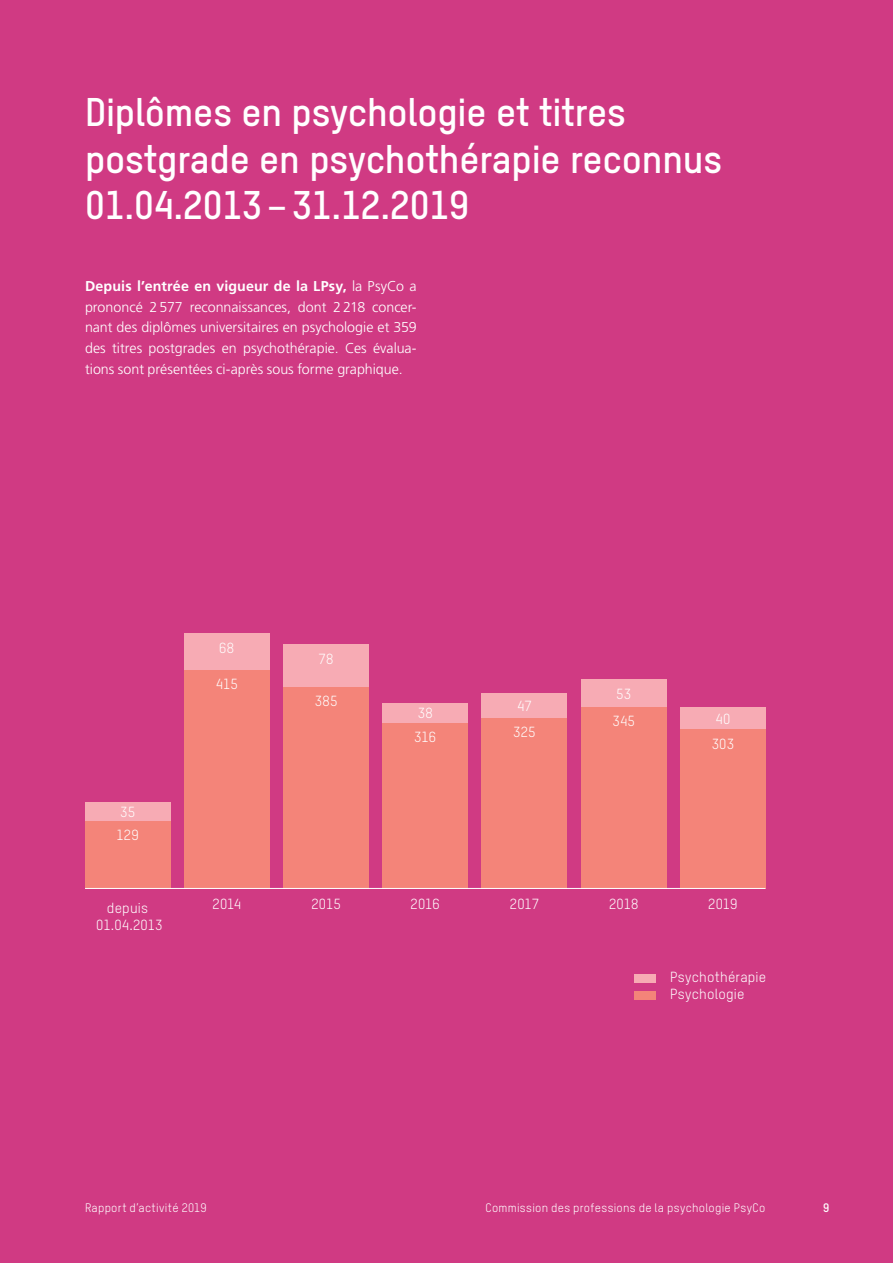
<style>
.page{position:relative;width:893px;height:1263px;background:#d03a83}
.page>*{position:absolute;margin:0;border:0;box-sizing:border-box;transform-origin:0 0}
._1__Haupttitel{font:39px/46.5px "T Star Bold";letter-spacing:-.005em;color:#fff}
.Grundtext{font:300 14.25px/20.5px "Frutiger LT";color:#fff;text-align:justify}
.Legenden_gross{font:14.25px/17.1px "T Star Regular";letter-spacing:.015em;color:#fff;text-align:center}
.t1{font:12px "T Star Regular";letter-spacing:.025em;color:#fff}
.t2{font:12px "T Star Bold";color:#fff}
.s1{font-weight:700}
</style>
<div class="page">
<div style="left:635px;top:974px;width:21px;height:8px;background:#f7abb4"></div>
<div style="left:635px;top:991px;width:21px;height:8px;background:#f48479"></div>
<div style="left:383px;top:722px;width:85px;height:167px;background:#f48479"></div>
<div style="left:383px;top:703px;width:85px;height:19px;background:#f7abb4"></div>
<div style="left:482px;top:718px;width:85px;height:171px;background:#f48479"></div>
<div style="left:482px;top:693px;width:85px;height:25px;background:#f7abb4"></div>
<div style="left:283px;top:687px;width:86px;height:202px;background:#f48479"></div>
<div style="left:283px;top:645px;width:86px;height:42px;background:#f7abb4"></div>
<div style="left:184px;top:669px;width:85px;height:220px;background:#f48479"></div>
<div style="left:184px;top:633px;width:85px;height:36px;background:#f7abb4"></div>
<div style="left:581px;top:707px;width:85px;height:182px;background:#f48479"></div>
<div style="left:581px;top:679px;width:85px;height:28px;background:#f7abb4"></div>
<div style="left:680px;top:729px;width:85px;height:160px;background:#f48479"></div>
<div style="left:680px;top:708px;width:85px;height:21px;background:#f7abb4"></div>
<div style="left:85px;top:820px;width:85px;height:69px;background:#f48479"></div>
<div style="left:85px;top:802px;width:85px;height:18px;background:#f7abb4"></div>
<hr style="left:85px;top:888px;width:680px;height:1px;background:#fff">
<p class="_1__Haupttitel" style="left:85px;top:86px;width:638px">Diplômes en psychologie et titres postgrade en psychothérapie reconnus<br>01.04.2013–31.12.2019</p>
<p class="Grundtext" style="left:85px;top:276px;width:333px"><span class="s1">Depuis l’entrée en vigueur de la LPsy,</span> la PsyCo a prononcé 2577 reconnaissances, dont 2218 concer&shy;nant des diplômes universitaires en psychologie et 359 des titres postgrades en psychothérapie. Ces évalua&shy;tions sont présentées ci-après sous forme graphique.</p>
<p class="Legenden_gross" style="left:120px;top:803px;width:16px">35</p>
<p class="Legenden_gross" style="left:116px;top:825px;width:24px">129</p>
<p class="Legenden_gross" style="left:96px;top:898px;width:68px">depuis<br>01.04.2013</p>
<p class="Legenden_gross" style="left:219px;top:638px;width:16px">68</p>
<p class="Legenden_gross" style="left:216px;top:675px;width:23px">415</p>
<p class="Legenden_gross" style="left:212px;top:895px;width:30px">2014</p>
<p class="Legenden_gross" style="left:319px;top:650px;width:16px">78</p>
<p class="Legenden_gross" style="left:315px;top:691px;width:24px">385</p>
<p class="Legenden_gross" style="left:311px;top:895px;width:31px">2015</p>
<p class="Legenden_gross" style="left:418px;top:703px;width:16px">38</p>
<p class="Legenden_gross" style="left:414px;top:728px;width:23px">316</p>
<p class="Legenden_gross" style="left:411px;top:895px;width:31px">2016</p>
<p class="Legenden_gross" style="left:517px;top:697px;width:16px">47</p>
<p class="Legenden_gross" style="left:513px;top:723px;width:24px">325</p>
<p class="Legenden_gross" style="left:510px;top:895px;width:31px">2017</p>
<p class="Legenden_gross" style="left:616px;top:684px;width:16px">53</p>
<p class="Legenden_gross" style="left:612px;top:712px;width:24px">345</p>
<p class="Legenden_gross" style="left:715px;top:710px;width:16px">40</p>
<p class="Legenden_gross" style="left:712px;top:734px;width:24px">303</p>
<p class="Legenden_gross" style="left:609px;top:895px;width:31px">2018</p>
<p class="Legenden_gross" style="left:708px;top:895px;width:31px">2019</p>
<p class="Legenden_gross" style="left:670px;top:968px;width:98px">Psychothérapie</p>
<p class="Legenden_gross" style="left:670px;top:985px;width:76px">Psychologie</p>
<p class="t1" style="left:85px;top:1199px;width:123px">Rapport d’activité 2019</p>
<p class="t1" style="left:485px;top:1199px;width:281px">Commission des professions de la psychologie PsyCo</p>
<p class="t2" style="left:823px;top:1199px;width:8px">9</p>
</div>
